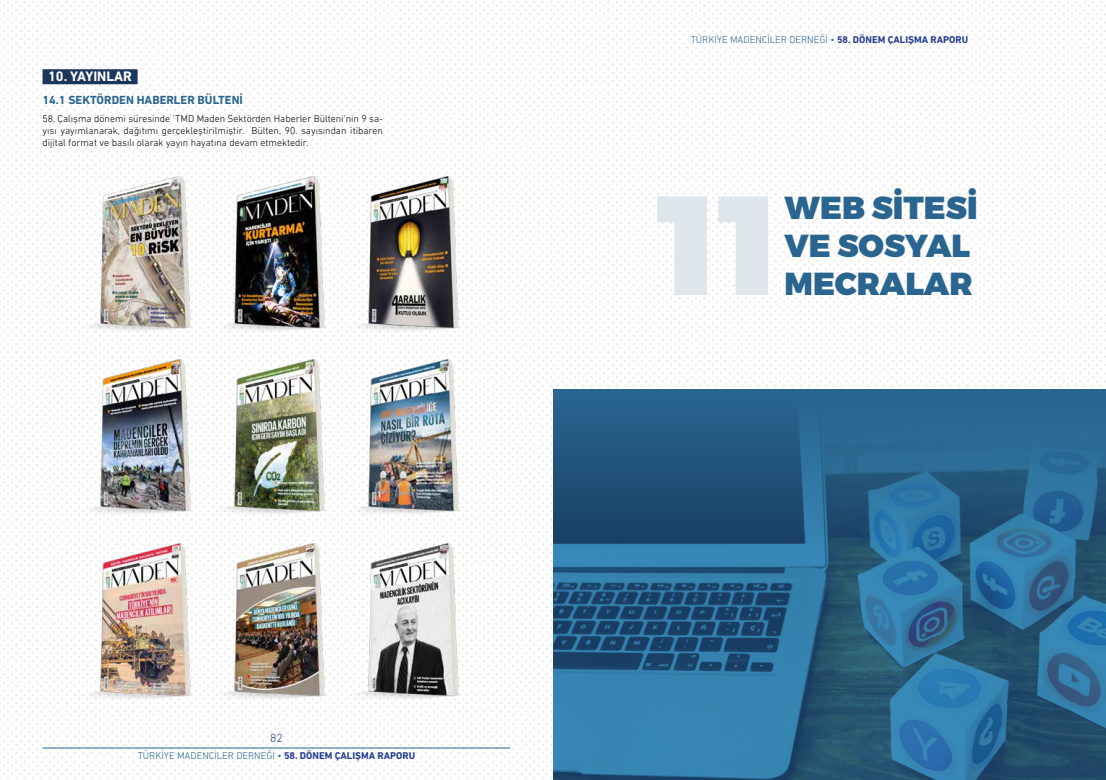
<style>
.page{position:relative;width:1106px;height:780px;background:#fff}
.page>*{position:absolute;margin:0;border:0;box-sizing:border-box;transform-origin:0 0}
.t1{font:900 140.6px "Montserrat";color:#dee6ec}
.t2{font:900 31.8px/38.2px "Montserrat";color:#29658f}
.t3{font:700 14px "DIN Next LT Pro";color:#fff}
.t4{font:700 12px "DIN Next LT Pro";color:#29658f}
.t5{font:300 12px "DIN Next LT Pro";color:#243d8f}
.t6{font:300 10px/12px "DIN Next LT Pro";color:#000;text-align:justify}
.t7{font:300 10px "DIN Next LT Pro";color:#29658f}
.s1{font-weight:700;color:#243d8f}
</style>
<div class="page">
<img style="left:0;top:1px;width:1106px;height:778px">
<img style="left:553px;top:389px;width:553px;height:391px">
<div style="left:43px;top:69px;width:95px;height:15px;background:#1a365b"></div>
<img style="left:76px;top:163px;width:132px;height:179px">
<img style="left:210px;top:163px;width:132px;height:179px">
<img style="left:344px;top:163px;width:133px;height:179px">
<img style="left:76px;top:346px;width:132px;height:178px">
<img style="left:76px;top:530px;width:132px;height:179px">
<img style="left:210px;top:346px;width:132px;height:178px">
<img style="left:210px;top:530px;width:132px;height:179px">
<img style="left:344px;top:346px;width:133px;height:178px">
<img style="left:344px;top:530px;width:133px;height:179px">
<hr style="left:43px;top:747px;width:467px;height:1px;background:#29658f">
<h3 class="t3" style="left:48px;top:68px;width:85px">10. YAYINLAR</h3>
<p class="t4" style="left:43px;top:93px;width:202px">14.1 SEKTÖRDEN HABERLER BÜLTENİ</p>
<p class="t6" style="left:43px;top:112px;width:342px">58. Çalışma dönemi süresinde ‘TMD Maden Sektörden Haberler Bülteni’nin 9 sa&shy;yısı yayımlanarak, dağıtımı gerçekleştirilmiştir. Bülten, 90. sayısından itibaren dijital format ve basılı olarak yayın hayatına devam etmektedir.</p>
<p class="t5" style="left:270px;top:731px;width:14px">82</p>
<p class="t7" style="left:138px;top:749px;width:279px">TÜRKİYE MADENCİLER DERNEĞİ • <span class="s1">58. DÖNEM ÇALIŞMA RAPORU</span></p>
<p class="t7" style="left:690px;top:33px;width:279px">TÜRKİYE MADENCİLER DERNEĞİ • <span class="s1">58. DÖNEM ÇALIŞMA RAPORU</span></p>
<h1 class="t1" style="left:657px;top:157px;width:124px">11</h1>
<h2 class="t2" style="left:784px;top:189px;width:195px">WEB SİTESİ<br>VE SOSYAL<br>MECRALAR</h2>
</div>
